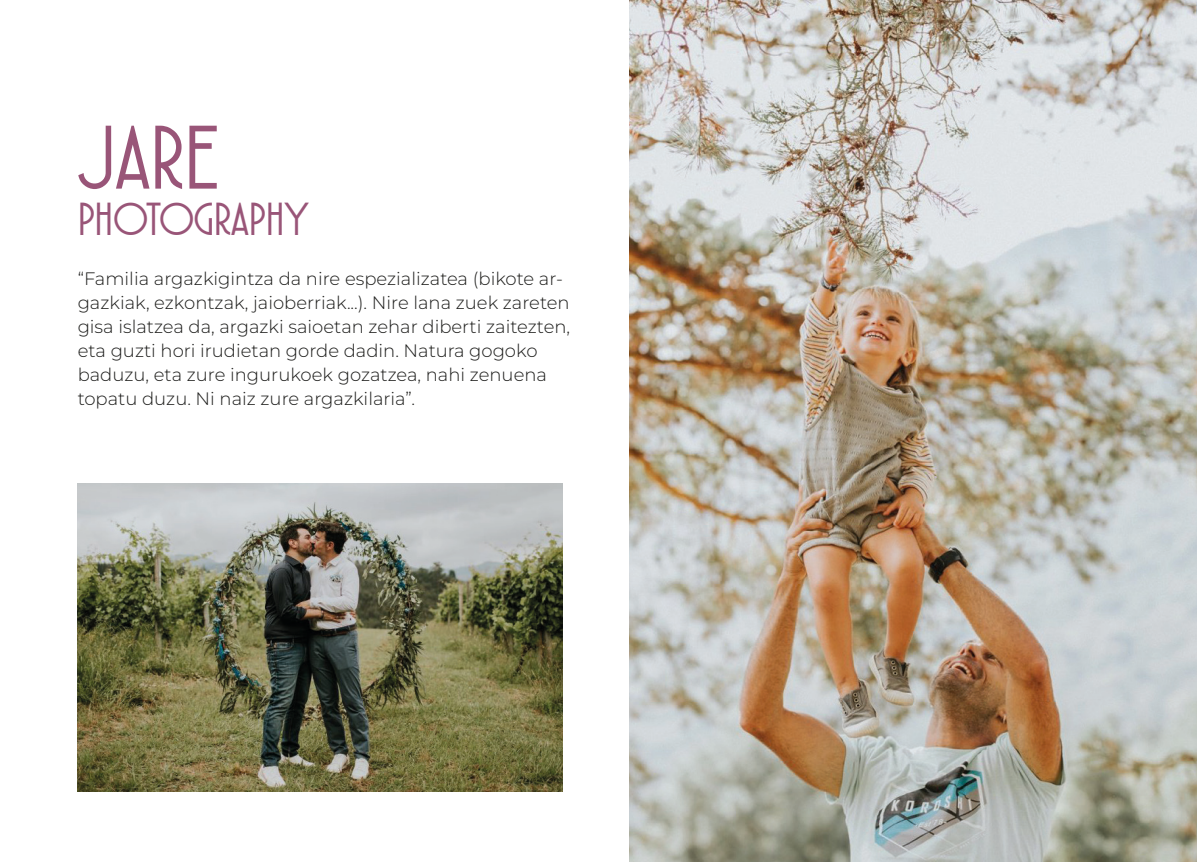
<style>
.page{position:relative;width:1202px;height:862px;background:#fff}
.page>*{position:absolute;margin:0;border:0;box-sizing:border-box;transform-origin:0 0}
.t1{font:90px "Atlantic Cruise";color:#995578}
.t2{font:46px "Atlantic Cruise";color:#995578}
.t3{font:300 18px/24px "Montserrat";color:#1d1d1b}
</style>
<div class="page">
<img style="left:78px;top:483px;width:485px;height:308px">
<img style="left:629px;top:0;width:567px;height:862px">
<p class="t1" style="left:78px;top:112px;width:142px">JARE</p>
<p class="t2" style="left:78px;top:195px;width:233px">PHOTOGRAPHY</p>
<p class="t3" style="left:78px;top:266px;width:494px">“Familia argazkigintza da nire espezializatea (bikote ar&shy;gazkiak, ezkontzak, jaioberriak...). Nire lana zuek zareten gisa islatzea da, argazki saioetan zehar diberti zaitezten, eta guzti hori irudietan gorde dadin. Natura gogoko baduzu, eta zure ingurukoek gozatzea, nahi zenuena topatu duzu. Ni naiz zure argazkilaria”.</p>
</div>
